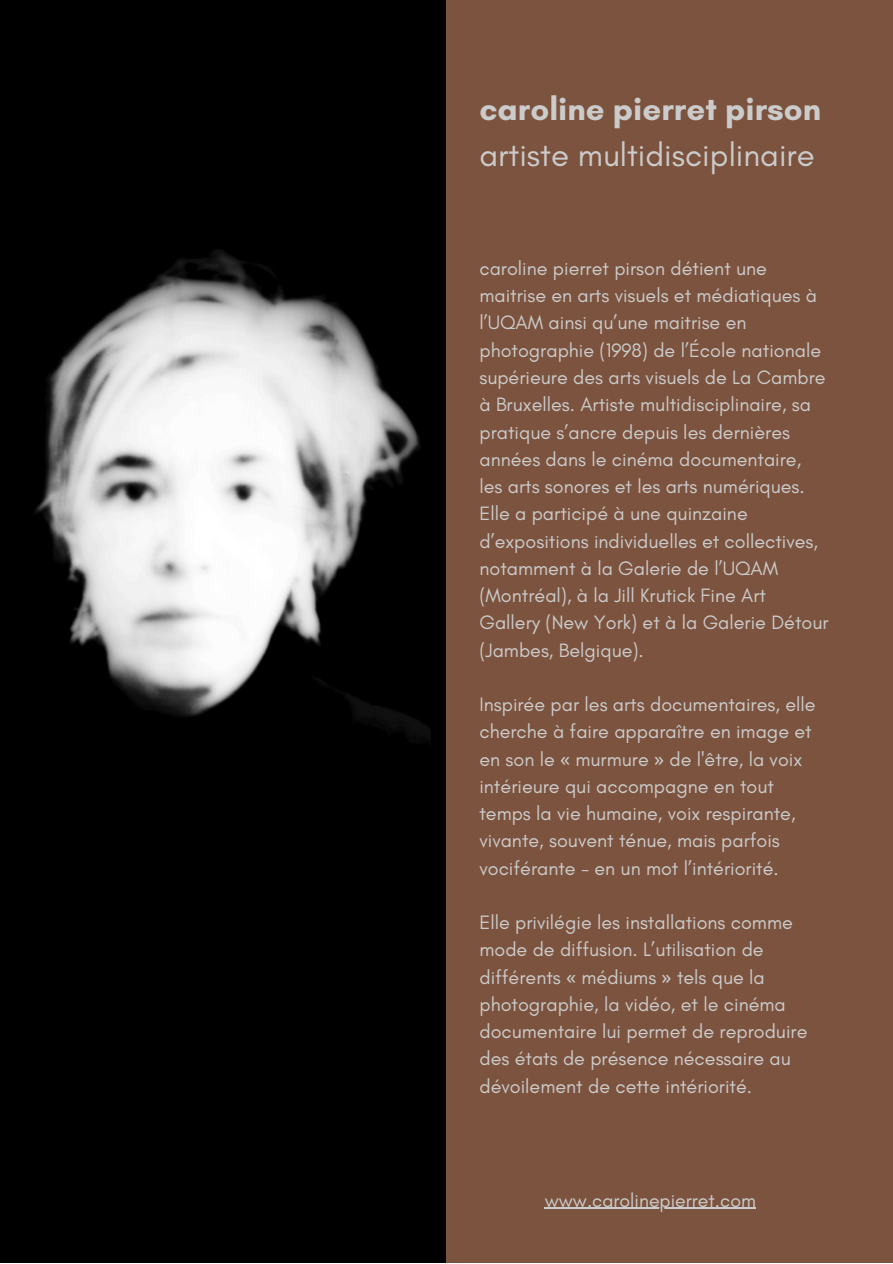
<style>
.page{position:relative;width:893px;height:1264px;background:#fff}
.page>*{position:absolute;margin:0;border:0;box-sizing:border-box;transform-origin:0 0}
.t1{font:33px "Glacial Indifference";color:#cbcbcb}
.t2{font:700 33px "Glacial Indifference";color:#cbcbcb}
.t3{font:19.8px/27.3px "Glacial Indifference";color:#cbcbcb}
.t4{font:19.5px "Glacial Indifference";color:#cbcbcb}
.s1{font-family:"Noto Sans"}
</style>
<div class="page">
<div style="left:0;top:0;width:892px;height:1262px;background:#000"></div>
<div style="left:446px;top:0;width:446px;height:1262px;background:#7c533e"></div>
<img style="left:34px;top:249px;width:397px;height:490px">
<hr style="left:544px;top:1207px;width:211px;height:1px;background:#cbcbcb">
<h1 class="t2" style="left:479px;top:88px;width:343px">caroline pierret pirson</h1>
<h1 class="t1" style="left:479px;top:134px;width:337px">artiste multidisciplinaire</h1>
<p class="t3" style="left:479px;top:254px;width:350px">caroline pierret pirson détient une maitrise en arts visuels et médiatiques à l’UQAM ainsi qu’une maitrise en photographie (1998) de l’École nationale supérieure des arts visuels de La Cambre à Bruxelles. Artiste multidisciplinaire, sa pratique s’ancre depuis les dernières années dans le cinéma documentaire, les arts sonores et les arts numériques.<br>Elle a participé à une quinzaine d’expositions individuelles et collectives, notamment à la Galerie de l’UQAM (Montréal), à la Jill Krutick Fine Art Gallery (New York) et à la Galerie Détour (Jambes, Belgique).</p>
<p class="t3" style="left:479px;top:690px;width:337px">Inspirée par les arts documentaires, elle cherche à faire apparaître en image et en son le <span class="s1">«</span> murmure <span class="s1">»</span> de l'être, la voix intérieure qui accompagne en tout temps la vie humaine, voix respirante, vivante, souvent ténue, mais parfois vociférante - en un mot l’intériorité.</p>
<p class="t3" style="left:479px;top:908px;width:329px">Elle privilégie les installations comme mode de diffusion. L’utilisation de différents <span class="s1">«</span> médiums <span class="s1">»</span> tels que la photographie, la vidéo, et le cinéma documentaire lui permet de reproduire des états de présence nécessaire au dévoilement de cette intériorité.</p>
<p class="t4" style="left:544px;top:1188px;width:213px">www.carolinepierret.com</p>
</div>
